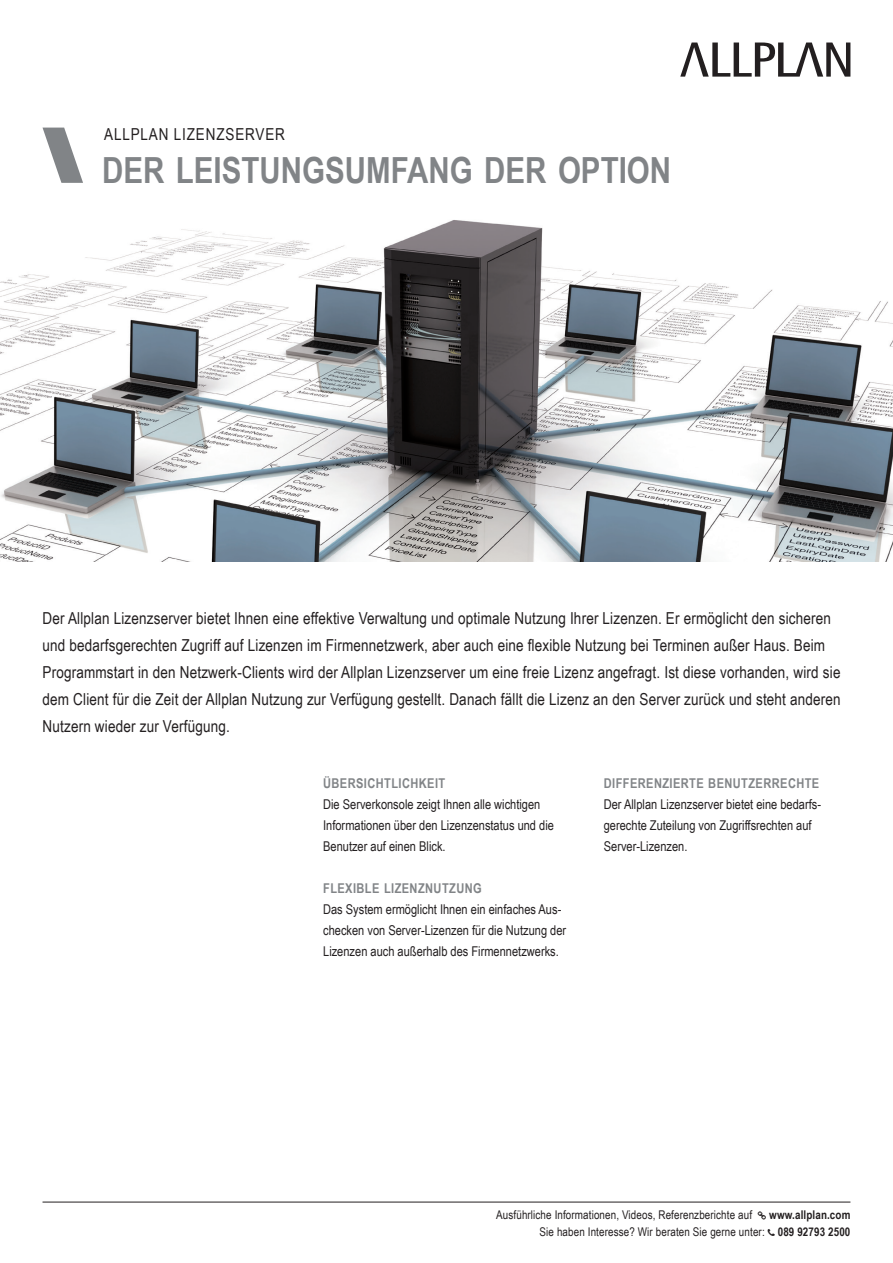
<style>
.page{position:relative;width:893px;height:1263px;background:#fff}
.page>*{position:absolute;margin:0;border:0;box-sizing:border-box;transform-origin:0 0}
.t1{font:700 36px "Arial Narrow";color:#818487}
.t2{font:16.5px/27px "Arial Narrow";letter-spacing:.01em;color:#231f20}
.t3{font:16.5px "Arial Narrow";letter-spacing:.05em;color:#231f20}
.t4{font:13.5px/21px "Arial Narrow";color:#231f20}
.t5{font:700 13.5px "Arial Narrow";letter-spacing:.03em;color:#818487}
.t6{font:12px/16.5px "Arial Narrow";letter-spacing:.01em;color:#231f20;text-align:right}
.s1{font-weight:700}
</style>
<div class="page">
<svg style="left:680px;top:43px;width:170px;height:34px"></svg>
<img style="left:0;top:220px;width:893px;height:341px">
<svg style="left:43px;top:128px;width:40px;height:55px"></svg>
<hr style="left:43px;top:1202px;width:807px;height:1px;background:#231f20">
<p class="t3" style="left:104px;top:122px;width:182px">ALLPLAN LIZENZSERVER</p>
<h1 class="t1" style="left:102px;top:143px;width:571px">DER LEISTUNGSUMFANG DER OPTION</h1>
<p class="t2" style="left:43px;top:604px;width:800px">Der Allplan Lizenzserver bietet Ihnen eine effektive Verwaltung und optimale Nutzung Ihrer Lizenzen. Er ermöglicht den sicheren und bedarfsgerechten Zugriff auf Lizenzen im Firmennetzwerk, aber auch eine flexible Nutzung bei Terminen außer Haus. Beim Programmstart in den Netzwerk-Clients wird der Allplan Lizenzserver um eine freie Lizenz angefragt. Ist diese vorhanden, wird sie dem Client für die Zeit der Allplan Nutzung zur Verfügung gestellt. Danach fällt die Lizenz an den Server zurück und steht anderen Nutzern wieder zur Verfügung.</p>
<p class="t5" style="left:323px;top:773px;width:124px">ÜBERSICHTLICHKEIT</p>
<p class="t4" style="left:323px;top:793px;width:232px">Die Serverkonsole zeigt Ihnen alle wichtigen<br>Informationen über den Lizenzenstatus und die<br>Benutzer auf einen Blick.</p>
<p class="t5" style="left:323px;top:878px;width:160px">FLEXIBLE LIZENZNUTZUNG</p>
<p class="t4" style="left:323px;top:898px;width:245px">Das System ermöglicht Ihnen ein einfaches Aus&shy;checken von Server-Lizenzen für die Nutzung der<br>Lizenzen auch außerhalb des Firmennetzwerks.</p>
<p class="t5" style="left:604px;top:773px;width:217px">DIFFERENZIERTE BENUTZERRECHTE</p>
<p class="t4" style="left:604px;top:793px;width:219px">Der Allplan Lizenzserver bietet eine bedarfs&shy;gerechte Zuteilung von Zugriffsrechten auf<br>Server-Lizenzen.</p>
<p class="t6" style="left:496px;top:1206px;width:257px">Ausführliche Informationen, Videos, Referenzberichte auf</p>
<p class="t6" style="left:540px;top:1206px;width:312px"><span class="s1">www.allplan.com<br></span>Sie haben Interesse? Wir beraten Sie gerne unter: <span class="s1">089 92793 2500</span></p>
</div>
